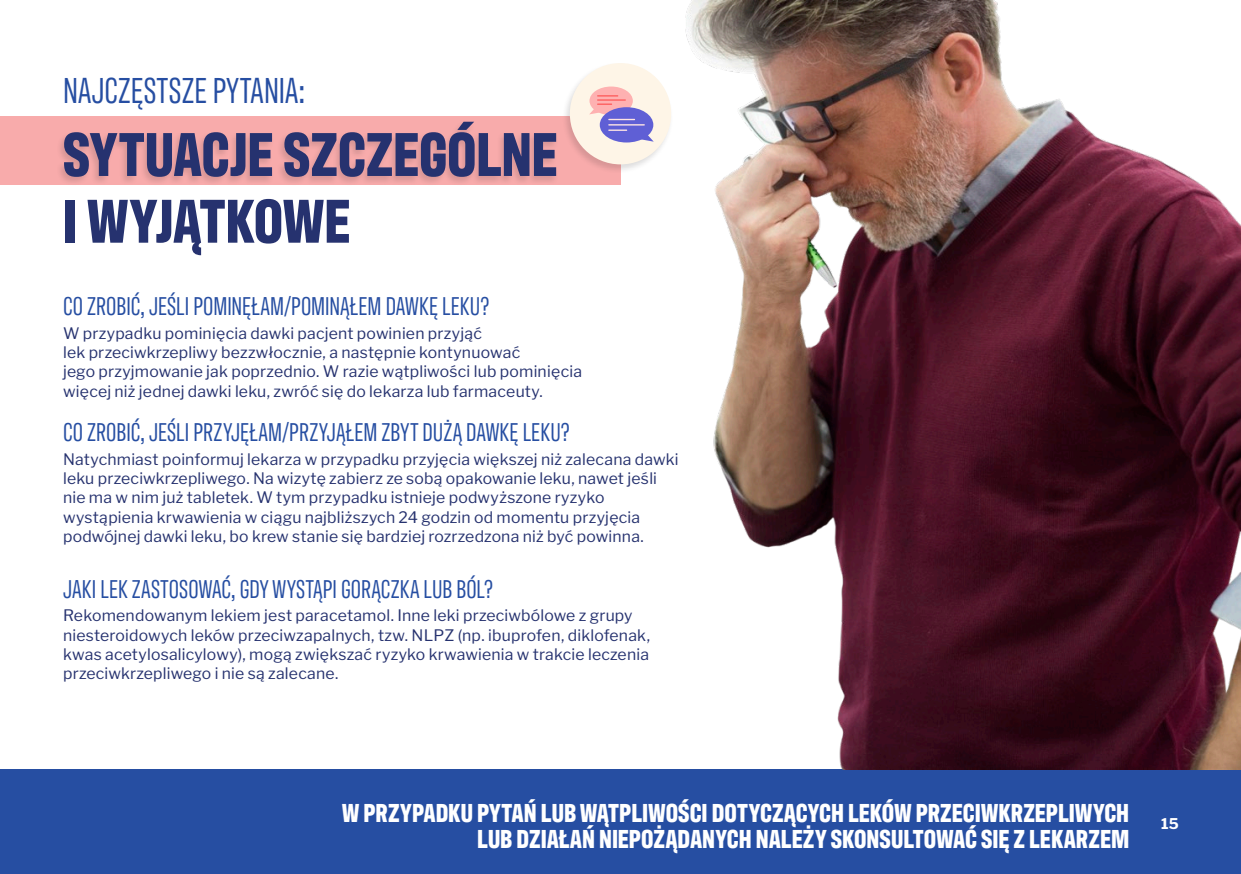
<style>
.page{position:relative;width:1241px;height:874px;background:#fff}
.page>*{position:absolute;margin:0;border:0;box-sizing:border-box;transform-origin:0 0}
.Headline{font:700 63px "Antarctican Headline";letter-spacing:-.005em;color:#26326f}
.Headline_eyebrow{font:36.75px "Antarctican Headline";letter-spacing:.01em;color:#264ea2}
.Footer_callout_-_BOL{font:700 26.6px "Antarctican Headline";letter-spacing:.005em;color:#fff}
.Sub_sub-head{font:26.25px "Antarctican Headline";letter-spacing:.01em;color:#264ea2}
.Intro_text{font:15.75px/19.2px "Libre Franklin";letter-spacing:.015em;color:#26326f}
.t1{font:700 14.7px "Libre Franklin";color:#fff}
</style>
<div class="page">
<div style="left:0;top:768px;width:1240px;height:105px;background:#264ea2"></div>
<img style="left:685px;top:0;width:555px;height:768px">
<div style="left:0;top:116px;width:620px;height:69px;background:#f8abab"></div>
<div style="left:561px;top:61px;width:112px;height:112px;background:#231f20;opacity:.15"></div>
<div style="left:569px;top:63px;width:102px;height:101px;background:#fef5e7;border-radius:50%"></div>
<div style="left:589px;top:86px;width:43px;height:29px;background:#feb1b1;border-radius:50%"></div>
<svg style="left:589px;top:95px;width:64px;height:47px"></svg>
<div style="left:56px;top:120px;width:502px;height:65px;background:#231f20;opacity:.15"></div>
<p class="Headline_eyebrow" style="left:63px;top:66px;width:243px">NAJCZĘSTSZE PYTANIA:</p>
<p class="Headline" style="left:63px;top:109px;width:496px">SYTUACJE SZCZEGÓLNE</p>
<p class="Headline" style="left:63px;top:176px;width:289px">I WYJĄTKOWE</p>
<p class="Sub_sub-head" style="left:63px;top:288px;width:427px">CO ZROBIĆ, JEŚLI POMINĘŁAM/POMINĄŁEM DAWKĘ LEKU?</p>
<p class="Intro_text" style="left:63px;top:323px;width:520px">W przypadku pominięcia dawki pacjent powinien przyjąć<br>lek przeciwkrzepliwy bezzwłocznie, a następnie kontynuować<br>jego przyjmowanie jak poprzednio. W razie wątpliwości lub pominięcia więcej niż jednej dawki leku, zwróć się do lekarza lub farmaceuty.</p>
<p class="Sub_sub-head" style="left:63px;top:414px;width:508px">CO ZROBIĆ, JEŚLI PRZYJĘŁAM/PRZYJĄŁEM ZBYT DUŻĄ DAWKĘ LEKU?</p>
<p class="Intro_text" style="left:63px;top:449px;width:617px">Natychmiast poinformuj lekarza w przypadku przyjęcia większej niż zalecana dawki leku przeciwkrzepliwego. Na wizytę zabierz ze sobą opakowanie leku, nawet jeśli nie ma w nim już tabletek. W tym przypadku istnieje podwyższone ryzyko wystąpienia krwawienia w ciągu najbliższych 24 godzin od momentu przyjęcia podwójnej dawki leku, bo krew stanie się bardziej rozrzedzona niż być powinna.</p>
<p class="Sub_sub-head" style="left:63px;top:571px;width:431px">JAKI LEK ZASTOSOWAĆ, GDY WYSTĄPI GORĄCZKA LUB BÓL?</p>
<p class="Intro_text" style="left:63px;top:605px;width:588px">Rekomendowanym lekiem jest paracetamol. Inne leki przeciwbólowe z grupy niesteroidowych leków przeciwzapalnych, tzw. NLPZ (np. ibuprofen, diklofenak, kwas acetylosalicylowy), mogą zwiększać ryzyko krwawienia w trakcie leczenia przeciwkrzepliwego i nie są zalecane.</p>
<p class="Footer_callout_-_BOL" style="left:342px;top:793px;width:788px">W PRZYPADKU PYTAŃ LUB WĄTPLIWOŚCI DOTYCZĄCYCH LEKÓW PRZECIWKRZEPLIWYCH</p>
<p class="Footer_callout_-_BOL" style="left:477px;top:819px;width:653px">LUB DZIAŁAŃ NIEPOŻĄDANYCH NALEŻY SKONSULTOWAĆ SIĘ Z LEKARZEM</p>
<p class="t1" style="left:1160px;top:814px;width:19px">15</p>
</div>
